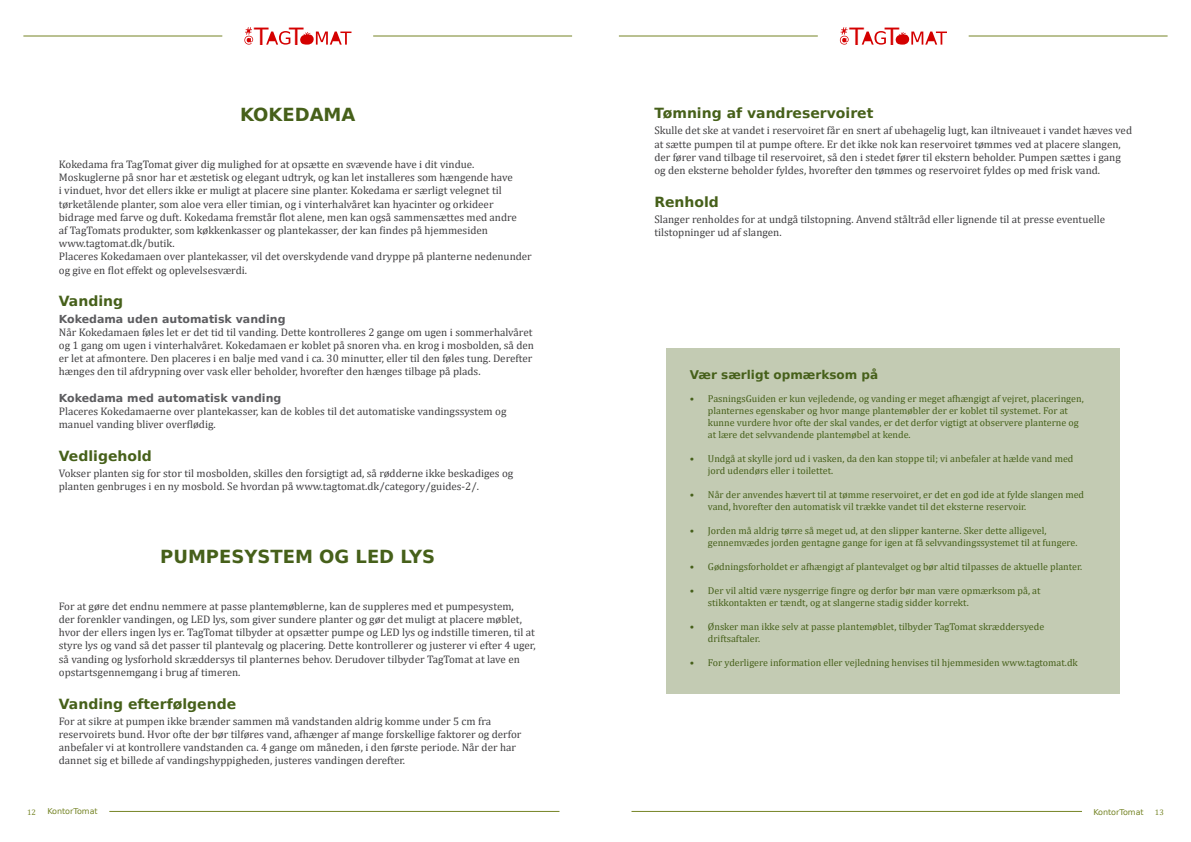
<style>
.page{position:relative;width:1191px;height:842px;background:#fff}
.page>*{position:absolute;margin:0;border:0;box-sizing:border-box;transform-origin:0 0}
.t1{font:23.7px "DejaVu Sans";color:#d40000}
.t2{font:700 18px "Bitstream Vera Sans";color:#46601a}
.t3{font:700 14px "Bitstream Vera Sans";color:#46601a}
.t4{font:700 12px "Bitstream Vera Sans";color:#46601a}
.t5{font:11px/13.2px "Cambria";color:#414042}
.t6{font:700 11px "Bitstream Vera Sans";color:#5d5d60}
.t7{font:10px/12px "Cambria";color:#46601a}
.t8{font:8px "Bitstream Vera Sans";color:#758425}
.t9{font:8px "Cambria";color:#758425}
</style>
<div class="page">
<svg style="left:266px;top:31px;width:24px;height:14px"></svg>
<svg style="left:300px;top:32px;width:51px;height:13px"></svg>
<svg style="left:244px;top:27px;width:9px;height:18px"></svg>
<svg style="left:861px;top:31px;width:25px;height:14px"></svg>
<svg style="left:895px;top:32px;width:52px;height:13px"></svg>
<svg style="left:840px;top:27px;width:8px;height:18px"></svg>
<hr style="left:619px;top:36px;width:199px;height:1px;background:#758425">
<hr style="left:23px;top:36px;width:199px;height:1px;background:#758425">
<hr style="left:968px;top:36px;width:199px;height:1px;background:#758425">
<hr style="left:373px;top:36px;width:199px;height:1px;background:#758425">
<hr style="left:631px;top:811px;width:451px;height:1px;background:#758425">
<hr style="left:109px;top:811px;width:450px;height:1px;background:#758425">
<div style="left:666px;top:348px;width:454px;height:346px;background:#c3cbb3"></div>
<h1 class="t1" style="left:254px;top:17px;width:51px">T T</h1>
<h1 class="t1" style="left:849px;top:17px;width:51px">T T</h1>
<h2 class="t2" style="left:240px;top:105px;width:117px">KOKEDAMA</h2>
<p class="t5" style="left:59px;top:158px;width:474px">Kokedama fra TagTomat giver dig mulighed for at opsætte en svævende have i dit vindue.<br>Moskuglerne på snor har et æstetisk og elegant udtryk, og kan let installeres som hængende have<br>i vinduet, hvor det ellers ikke er muligt at placere sine planter. Kokedama er særligt velegnet til tørketålende planter, som aloe vera eller timian, og i vinterhalvåret kan hyacinter og orkideer bidrage med farve og duft. Kokedama fremstår flot alene, men kan også sammensættes med andre<br>af TagTomats produkter, som køkkenkasser og plantekasser, der kan findes på hjemmesiden www.tagtomat.dk/butik.<br>Placeres Kokedamaen over plantekasser, vil det overskydende vand dryppe på planterne nedenunder og give en flot effekt og oplevelsesværdi.</p>
<p class="t3" style="left:59px;top:293px;width:66px">Vanding</p>
<p class="t6" style="left:59px;top:312px;width:228px">Kokedama uden automatisk vanding</p>
<p class="t5" style="left:59px;top:325px;width:477px">Når Kokedamaen føles let er det tid til vanding. Dette kontrolleres 2 gange om ugen i sommerhalvåret og 1 gang om ugen i vinterhalvåret. Kokedamaen er koblet på snoren vha. en krog i mosbolden, så den er let at afmontere. Den placeres i en balje med vand i ca. 30 minutter, eller til den føles tung. Derefter hænges den til afdrypning over vask eller beholder, hvorefter den hænges tilbage på plads.</p>
<p class="t6" style="left:59px;top:391px;width:224px">Kokedama med automatisk vanding</p>
<p class="t5" style="left:59px;top:404px;width:449px">Placeres Kokedamaerne over plantekasser, kan de kobles til det automatiske vandingssystem og manuel vanding bliver overflødig.</p>
<p class="t3" style="left:59px;top:448px;width:95px">Vedligehold</p>
<p class="t5" style="left:59px;top:467px;width:456px">Vokser planten sig for stor til mosbolden, skilles den forsigtigt ad, så rødderne ikke beskadiges og planten genbruges i en ny mosbold. Se hvordan på www.tagtomat.dk/category/guides-2/.</p>
<h2 class="t2" style="left:160px;top:546px;width:276px">PUMPESYSTEM OG LED LYS</h2>
<p class="t5" style="left:59px;top:599px;width:478px">For at gøre det endnu nemmere at passe plantemøblerne, kan de suppleres med et pumpesystem,<br>der forenkler vandingen, og LED lys, som giver sundere planter og gør det muligt at placere møblet, hvor der ellers ingen lys er. TagTomat tilbyder at opsætter pumpe og LED lys og indstille timeren, til at styre lys og vand så det passer til plantevalg og placering. Dette kontrollerer og justerer vi efter 4 uger, så vanding og lysforhold skræddersys til planternes behov. Derudover tilbyder TagTomat at lave en opstartsgennemgang i brug af timeren.</p>
<p class="t3" style="left:59px;top:696px;width:179px">Vanding efterfølgende</p>
<p class="t5" style="left:59px;top:714px;width:464px">For at sikre at pumpen ikke brænder sammen må vandstanden aldrig komme under 5 cm fra reservoirets bund. Hvor ofte der bør tilføres vand, afhænger af mange forskellige faktorer og derfor anbefaler vi at kontrollere vandstanden ca. 4 gange om måneden, i den første periode. Når der har dannet sig et billede af vandingshyppigheden, justeres vandingen derefter.</p>
<p class="t3" style="left:654px;top:105px;width:221px">Tømning af vandreservoiret</p>
<p class="t5" style="left:654px;top:124px;width:479px">Skulle det ske at vandet i reservoiret får en snert af ubehagelig lugt, kan iltniveauet i vandet hæves ved at sætte pumpen til at pumpe oftere. Er det ikke nok kan reservoiret tømmes ved at placere slangen, der fører vand tilbage til reservoiret, så den i stedet fører til ekstern beholder. Pumpen sættes i gang og den eksterne beholder fyldes, hvorefter den tømmes og reservoiret fyldes op med frisk vand.</p>
<p class="t3" style="left:654px;top:194px;width:66px">Renhold</p>
<p class="t5" style="left:654px;top:212px;width:452px">Slanger renholdes for at undgå tilstopning. Anvend ståltråd eller lignende til at presse eventuelle tilstopninger ud af slangen.</p>
<p class="t4" style="left:690px;top:368px;width:190px">Vær særligt opmærksom på</p>
<p class="t7" style="left:708px;top:393px;width:377px;text-indent:-18px">• PasningsGuiden er kun vejledende, og vanding er meget afhængigt af vejret, placeringen, planternes egenskaber og hvor mange plantemøbler der er koblet til systemet. For at kunne vurdere hvor ofte der skal vandes, er det derfor vigtigt at observere planterne og at lære det selvvandende plantemøbel at kende.</p>
<p class="t7" style="left:708px;top:453px;width:367px;text-indent:-18px">• Undgå at skylle jord ud i vasken, da den kan stoppe til; vi anbefaler at hælde vand med jord udendørs eller i toilettet.</p>
<p class="t7" style="left:708px;top:489px;width:378px;text-indent:-18px">• Når der anvendes hævert til at tømme reservoiret, er det en god ide at fylde slangen med vand, hvorefter den automatisk vil trække vandet til det eksterne reservoir.</p>
<p class="t7" style="left:708px;top:525px;width:371px;text-indent:-18px">• Jorden må aldrig tørre så meget ud, at den slipper kanterne. Sker dette alligevel, gennemvædes jorden gentagne gange for igen at få selvvandingssystemet til at fungere.</p>
<p class="t7" style="left:690px;top:561px;width:394px">• Gødningsforholdet er afhængigt af plantevalget og bør altid tilpasses de aktuelle planter.</p>
<p class="t7" style="left:708px;top:585px;width:334px;text-indent:-18px">• Der vil altid være nysgerrige fingre og derfor bør man være opmærksom på, at stikkontakten er tændt, og at slangerne stadig sidder korrekt.</p>
<p class="t7" style="left:708px;top:621px;width:338px;text-indent:-18px">• Ønsker man ikke selv at passe plantemøblet, tilbyder TagTomat skræddersyede driftsaftaler.</p>
<p class="t7" style="left:690px;top:657px;width:389px">• For yderligere information eller vejledning henvises til hjemmesiden www.tagtomat.dk</p>
<p class="t9" style="left:27px;top:807px;width:10px">12</p>
<p class="t8" style="left:47px;top:807px;width:52px">KontorTomat</p>
<p class="t8" style="left:1093px;top:807px;width:52px">KontorTomat</p>
<p class="t9" style="left:1155px;top:807px;width:10px">13</p>
</div>
